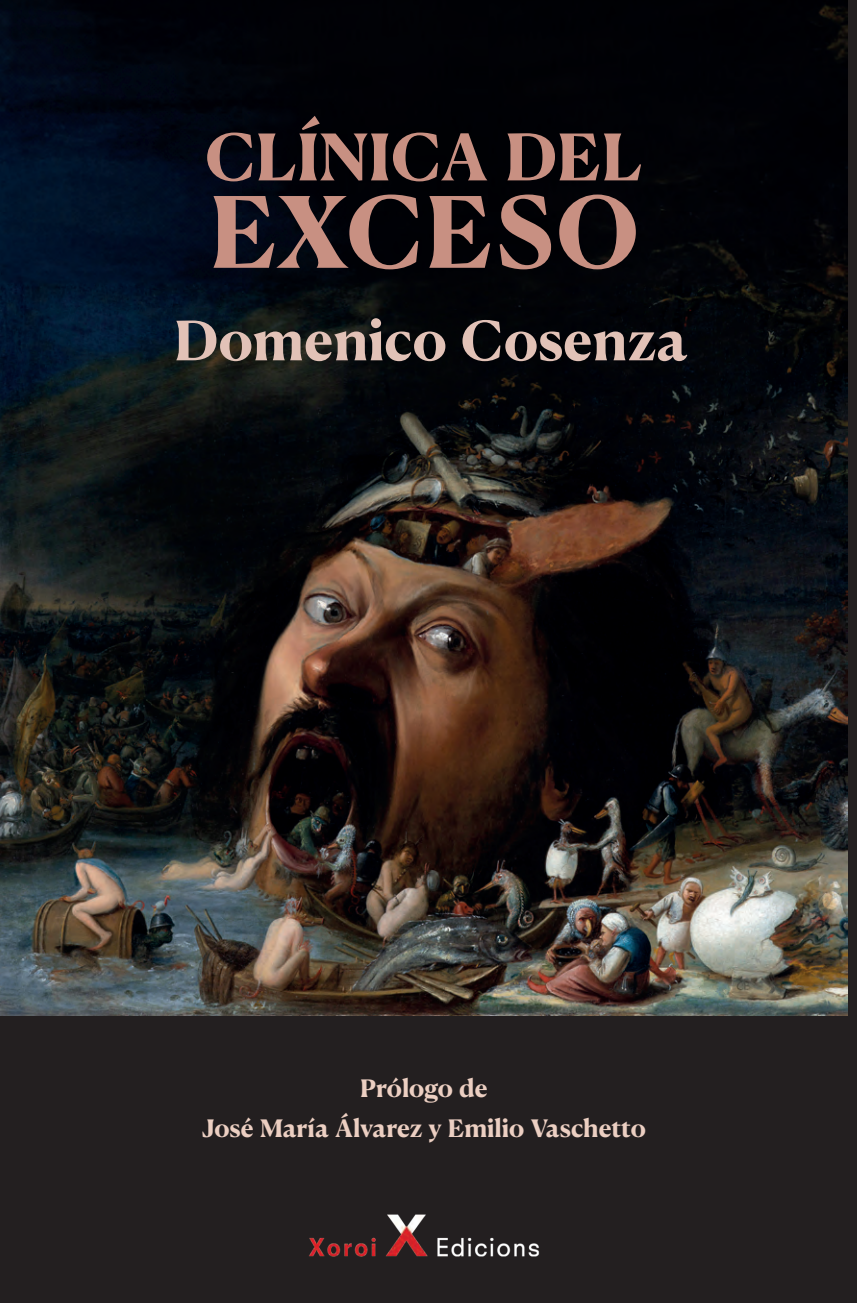
<style>
.page{position:relative;width:857px;height:1303px;background:#fff}
.page>*{position:absolute;margin:0;border:0;box-sizing:border-box;transform-origin:0 0}
.t1{font:700 98px "Canela Text";letter-spacing:.02em;color:#c89082}
.t2{font:700 64px "Canela Text";color:#c89082}
.t3{font:700 54px "Canela Text";color:#e2c2b7}
.t4{font:700 24px "Canela Text";letter-spacing:-.005em;color:#eccfc2}
</style>
<div class="page">
<div style="left:0;top:0;width:856px;height:1302px;background:#231f20"></div>
<img style="left:0;top:0;width:847px;height:1015px">
<img style="left:309px;top:1214px;width:231px;height:43px">
<p class="t2" style="left:205px;top:98px;width:438px">CLÍNICA DEL</p>
<p class="t1" style="left:209px;top:141px;width:430px">EXCESO</p>
<p class="t3" style="left:174px;top:290px;width:515px">Domenico Cosenza</p>
<p class="t4" style="left:360px;top:1065px;width:129px">Prólogo de</p>
<p class="t4" style="left:202px;top:1106px;width:445px">José María Álvarez y Emilio Vaschetto</p>
</div>
